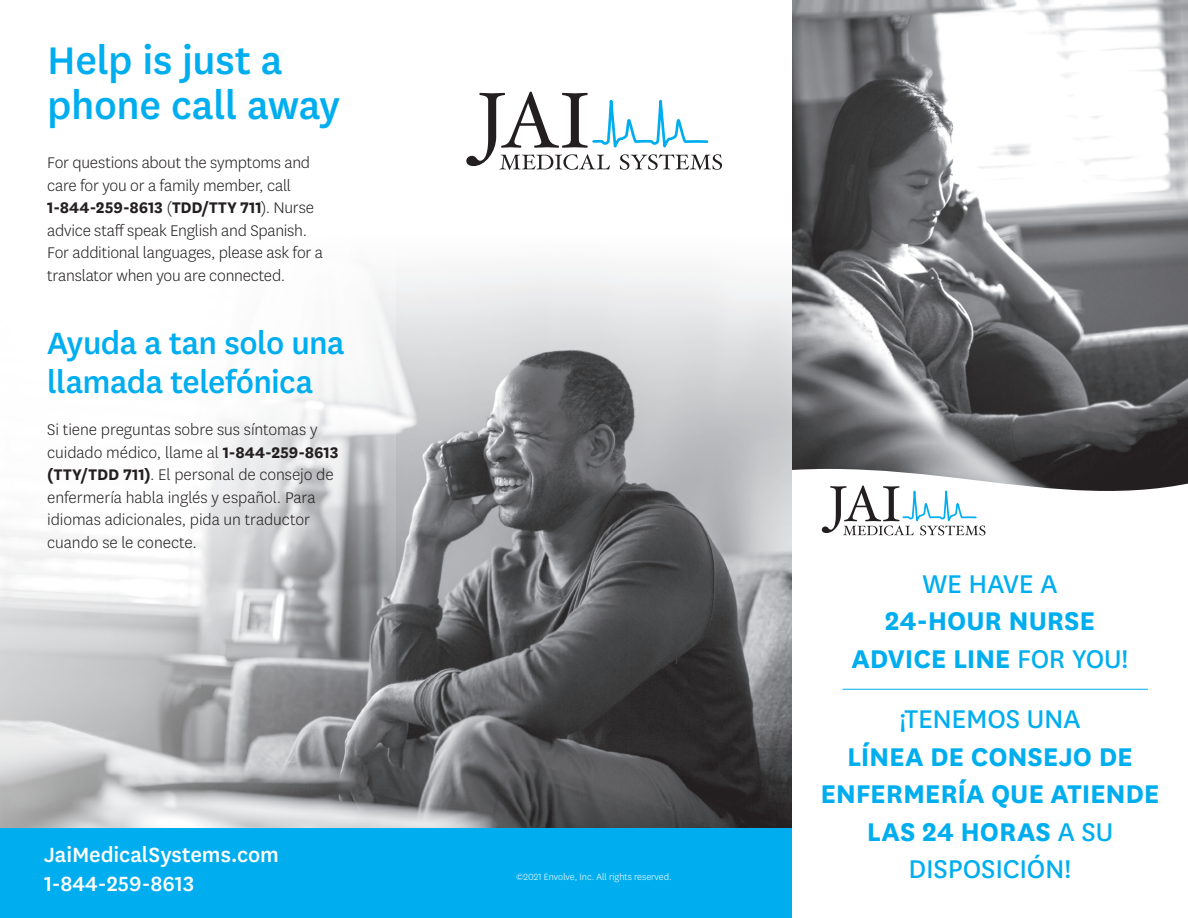
<style>
.page{position:relative;width:1188px;height:918px;background:#fff}
.page>*{position:absolute;margin:0;border:0;box-sizing:border-box;transform-origin:0 0}
.t1{font:500 45px/45px "Centene Sans";letter-spacing:-.01em;color:#00aeef}
.t2{font:500 36px/39px "Centene Sans";letter-spacing:-.015em;color:#00aeef}
.t3{font:700 30px/37.5px "Centene Sans";letter-spacing:-.005em;color:#00aeef;text-align:center}
.t4{font:30px "Centene Sans";letter-spacing:-.005em;color:#00aeef}
.t5{font:500 24px "Centene Sans";color:#fff}
.t6{font:300 18px/22.5px "Centene Sans";letter-spacing:-.01em;color:#231f20}
.t7{font:300 10.5px "Centene Sans";color:#fff}
.s1{font-weight:700}
.s2{font-weight:400}
</style>
<div class="page">
<img style="left:396px;top:267px;width:396px;height:561px">
<svg style="left:0;top:278px;width:396px;height:550px"></svg>
<img style="left:792px;top:0;width:396px;height:452px">
<div style="left:0;top:828px;width:792px;height:90px;background:#00aeef"></div>
<svg style="left:466px;top:91px;width:256px;height:79px"></svg>
<svg style="left:792px;top:452px;width:396px;height:84px"></svg>
<hr style="left:842px;top:689px;width:306px;height:1px;background:#00aeef">
<p class="t1" style="left:47px;top:35px;width:294px">Help is just a phone call away</p>
<p class="t6" style="left:47px;top:151px;width:264px">For questions about the symptoms and</p>
<p class="t6" style="left:47px;top:174px;width:245px">care for you or a family member, call</p>
<p class="t6" style="left:47px;top:196px;width:277px"><span class="s1">1-844-259-8613</span> (<span class="s1">TDD/TTY 711</span>). Nurse advice staff speak English and Spanish.<br>For additional languages, please ask for a translator when you are connected.</p>
<p class="t2" style="left:47px;top:322px;width:299px">Ayuda a tan solo una llamada telefónica</p>
<p class="t6" style="left:47px;top:418px;width:293px">Si tiene preguntas sobre sus síntomas y cuidado médico, llame al <span class="s1">1-844-259-8613 (TTY/TDD 711)</span>. El personal de consejo de enfermería habla inglés y español. Para idiomas adicionales, pida un traductor cuando se le conecte.</p>
<p class="t5" style="left:44px;top:838px;width:236px">JaiMedicalSystems.com</p>
<p class="t5" style="left:44px;top:867px;width:151px">1-844-259-8613</p>
<p class="t7" style="left:516px;top:870px;width:157px">©2021 Envolve, Inc. All rights reserved.</p>
<p class="t4" style="left:922px;top:564px;width:137px">WE HAVE A</p>
<p class="t3" style="left:885px;top:600px;width:212px">24-HOUR NURSE</p>
<p class="t3" style="left:852px;top:638px;width:278px">ADVICE LINE <span class="s2">FOR YOU!</span></p>
<p class="t4" style="left:900px;top:699px;width:182px">¡TENEMOS UNA</p>
<p class="t3" style="left:820px;top:736px;width:341px">LÍNEA DE CONSEJO DE<br>ENFERMERÍA QUE ATIENDE<br>LAS 24 HORAS <span class="s2">A SU<br>DISPOSICIÓN!</span></p>
</div>
